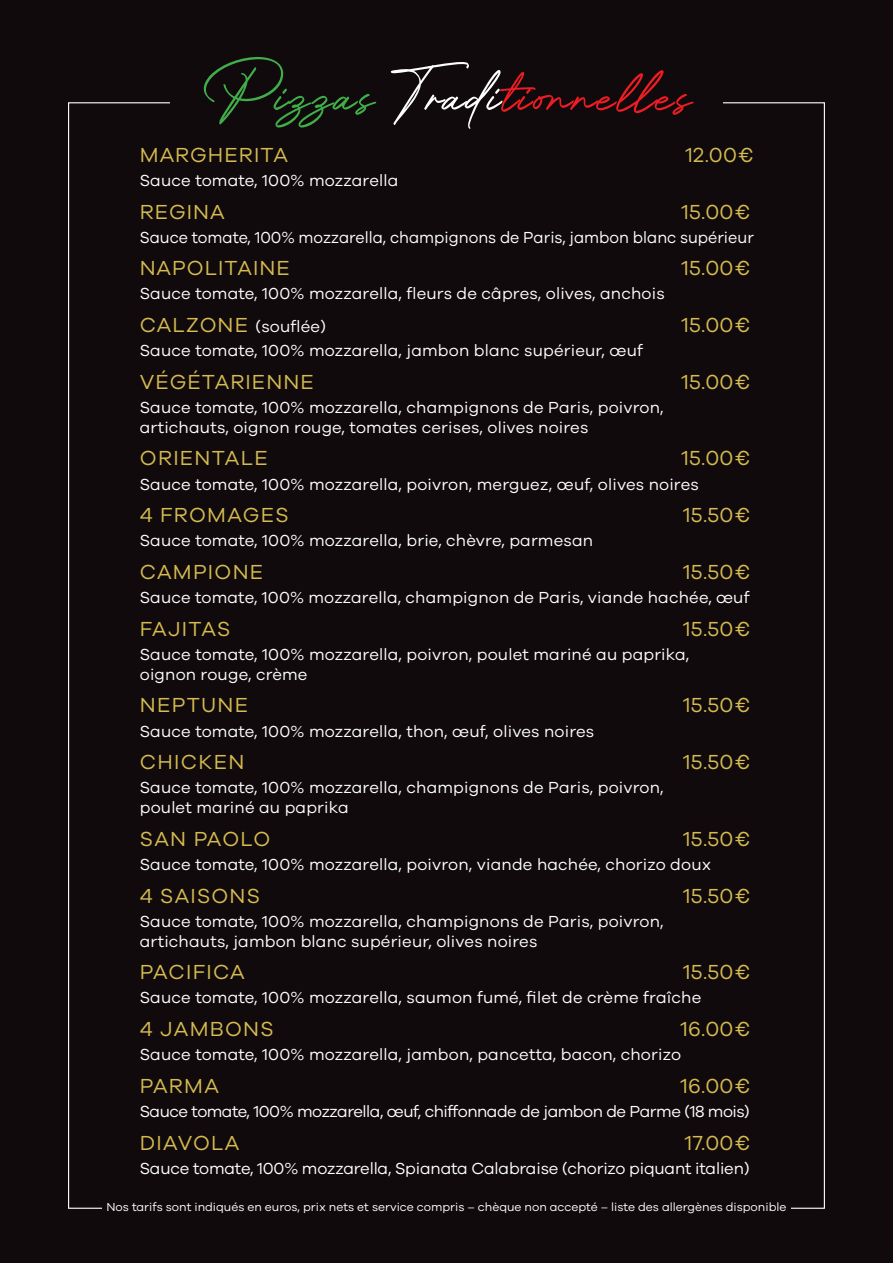
<style>
.page{position:relative;width:893px;height:1263px;background:#110a0c}
.page>*{position:absolute;margin:0;border:0;box-sizing:border-box;transform-origin:0 0}
.t1{font:72px "Brother Signature";letter-spacing:.03em;color:#ee1d23}
.t2{font:21px "Galano Grotesque";letter-spacing:.05em;color:#d5bb50}
.t3{font:16.5px/20px "Galano Grotesque";letter-spacing:.01em;color:#fff}
.t4{font:16.5px "Galano Grotesque";letter-spacing:-.01em;color:#fff}
.t5{font:16.5px "Galano Grotesque";letter-spacing:.01em;color:#fff;scale:.96 1}
.t6{font:16.5px "Galano Grotesque";letter-spacing:-.03em;color:#fff}
.t7{font:12px "Galano Grotesque";color:#fff}
.s1{color:#40ae49}
.s2{color:#fff}
.s3{font-size:21px;color:#d5bb50}
</style>
<div class="page">
<h1 class="t1" style="left:202px;top:41px;width:491px"><span class="s1">Pizzas</span> <span class="s2">Tradi</span>tionnelles</h1>
<p class="t2" style="left:140px;top:142px;width:150px">MARGHERITA</p>
<p class="t2" style="left:686px;top:142px;width:70px">12.00€</p>
<p class="t3" style="left:140px;top:170px;width:260px">Sauce tomate, 100% mozzarella</p>
<p class="t2" style="left:140px;top:199px;width:86px">REGINA</p>
<p class="t2" style="left:681px;top:199px;width:70px">15.00€</p>
<p class="t5" style="left:140px;top:227px;width:641px">Sauce tomate, 100% mozzarella, champignons de Paris, jambon blanc supérieur</p>
<p class="t2" style="left:140px;top:256px;width:152px">NAPOLITAINE</p>
<p class="t2" style="left:681px;top:256px;width:70px">15.00€</p>
<p class="t3" style="left:140px;top:277px;width:526px;line-height:32.7px">Sauce tomate, 100% mozzarella, fleurs de câpres, olives, anchois<br><span class="s3">CALZONE</span> (souflée)</p>
<p class="t2" style="left:681px;top:312px;width:70px">15.00€</p>
<p class="t3" style="left:140px;top:340px;width:505px">Sauce tomate, 100% mozzarella, jambon blanc supérieur, œuf</p>
<p class="t2" style="left:140px;top:369px;width:175px">VÉGÉTARIENNE</p>
<p class="t2" style="left:681px;top:369px;width:70px">15.00€</p>
<p class="t3" style="left:140px;top:397px;width:525px">Sauce tomate, 100% mozzarella, champignons de Paris, poivron, artichauts, oignon rouge, tomates cerises, olives noires</p>
<p class="t2" style="left:140px;top:446px;width:129px">ORIENTALE</p>
<p class="t2" style="left:681px;top:446px;width:70px">15.00€</p>
<p class="t3" style="left:140px;top:474px;width:560px">Sauce tomate, 100% mozzarella, poivron, merguez, œuf, olives noires</p>
<p class="t2" style="left:140px;top:503px;width:150px">4 FROMAGES</p>
<p class="t2" style="left:683px;top:503px;width:69px">15.50€</p>
<p class="t3" style="left:140px;top:530px;width:455px">Sauce tomate, 100% mozzarella, brie, chèvre, parmesan</p>
<p class="t2" style="left:140px;top:559px;width:125px">CAMPIONE</p>
<p class="t2" style="left:683px;top:559px;width:69px">15.50€</p>
<p class="t3" style="left:140px;top:587px;width:611px">Sauce tomate, 100% mozzarella, champignon de Paris, viande hachée, œuf</p>
<p class="t2" style="left:140px;top:616px;width:92px">FAJITAS</p>
<p class="t2" style="left:683px;top:616px;width:69px">15.50€</p>
<p class="t3" style="left:140px;top:644px;width:551px">Sauce tomate, 100% mozzarella, poivron, poulet mariné au paprika, oignon rouge, crème</p>
<p class="t2" style="left:140px;top:693px;width:110px">NEPTUNE</p>
<p class="t2" style="left:683px;top:693px;width:69px">15.50€</p>
<p class="t3" style="left:140px;top:720px;width:456px">Sauce tomate, 100% mozzarella, thon, œuf, olives noires</p>
<p class="t2" style="left:140px;top:749px;width:106px">CHICKEN</p>
<p class="t2" style="left:683px;top:749px;width:69px">15.50€</p>
<p class="t3" style="left:140px;top:777px;width:525px">Sauce tomate, 100% mozzarella, champignons de Paris, poivron, poulet mariné au paprika</p>
<p class="t2" style="left:140px;top:826px;width:132px">SAN PAOLO</p>
<p class="t2" style="left:683px;top:826px;width:69px">15.50€</p>
<p class="t3" style="left:140px;top:854px;width:573px">Sauce tomate, 100% mozzarella, poivron, viande hachée, chorizo doux</p>
<p class="t2" style="left:140px;top:883px;width:122px">4 SAISONS</p>
<p class="t2" style="left:683px;top:883px;width:69px">15.50€</p>
<p class="t3" style="left:140px;top:911px;width:525px">Sauce tomate, 100% mozzarella, champignons de Paris, poivron, artichauts, jambon blanc supérieur, olives noires</p>
<p class="t2" style="left:140px;top:959px;width:106px">PACIFICA</p>
<p class="t2" style="left:683px;top:959px;width:69px">15.50€</p>
<p class="t3" style="left:140px;top:987px;width:563px">Sauce tomate, 100% mozzarella, saumon fumé, filet de crème fraîche</p>
<p class="t2" style="left:140px;top:1016px;width:135px">4 JAMBONS</p>
<p class="t2" style="left:680px;top:1016px;width:71px">16.00€</p>
<p class="t3" style="left:140px;top:1044px;width:543px">Sauce tomate, 100% mozzarella, jambon, pancetta, bacon, chorizo</p>
<p class="t2" style="left:140px;top:1073px;width:81px">PARMA</p>
<p class="t2" style="left:680px;top:1073px;width:71px">16.00€</p>
<p class="t6" style="left:140px;top:1101px;width:611px">Sauce tomate, 100% mozzarella, œuf, chiffonnade de jambon de Parme (18 mois)</p>
<p class="t2" style="left:140px;top:1130px;width:101px">DIAVOLA</p>
<p class="t2" style="left:685px;top:1130px;width:67px">17.00€</p>
<p class="t4" style="left:140px;top:1158px;width:611px">Sauce tomate, 100% mozzarella, Spianata Calabraise (chorizo piquant italien)</p>
<p class="t7" style="left:107px;top:1200px;width:681px">Nos tarifs sont indiqués en euros, prix nets et service compris – chèque non accepté – liste des allergènes disponible</p>
</div>
